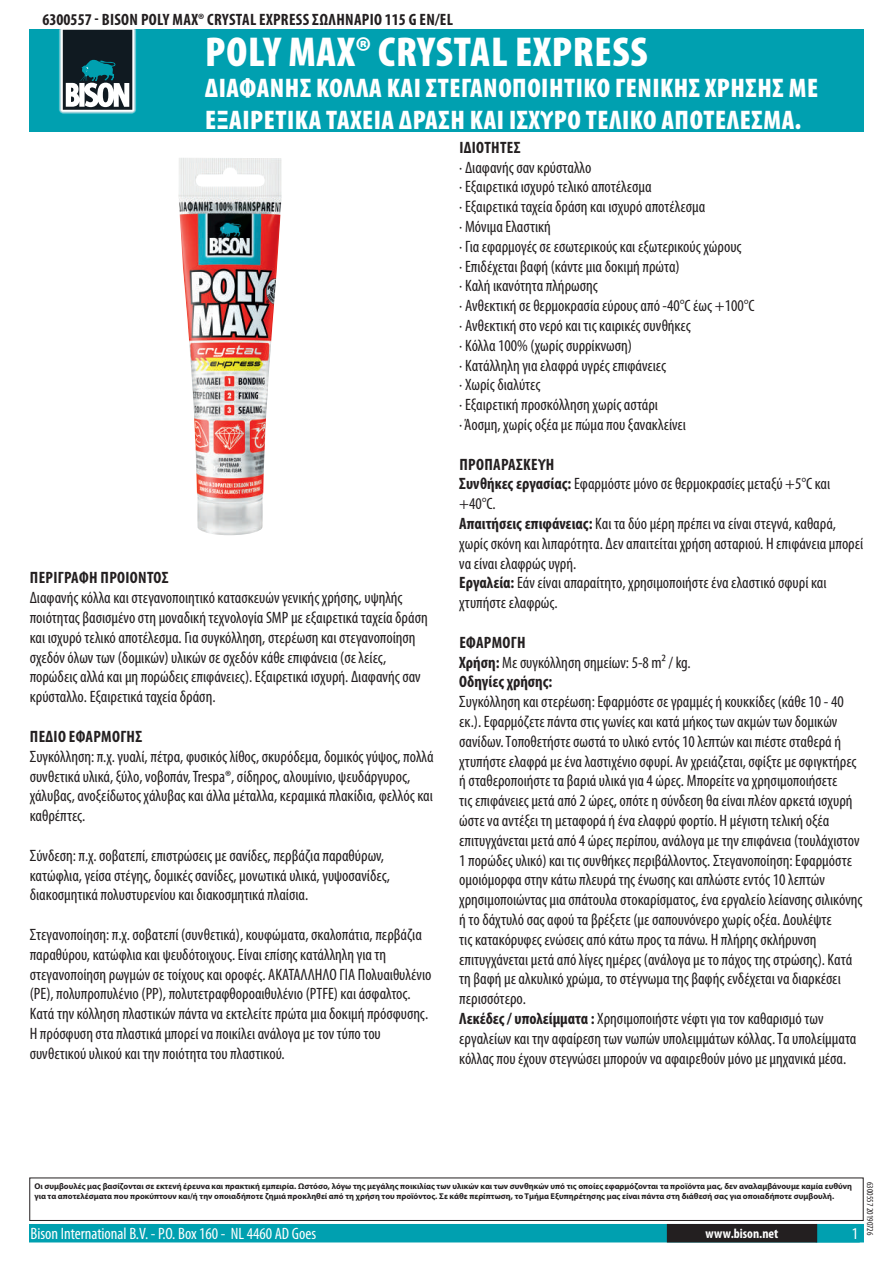
<style>
.page{position:relative;width:893px;height:1263px;background:#fff}
.page>*{position:absolute;margin:0;border:0;box-sizing:border-box;transform-origin:0 0}
.t1{font:900 condensed 42px "Myriad Pro";letter-spacing:.02em;color:#fff}
.t2{font:900 condensed 27px/32.4px "Myriad Pro";letter-spacing:.02em;color:#fff}
.t3{font:condensed 16.5px/19.8px "Myriad Pro";color:#231f20}
.t4{font:700 condensed 16.5px "Myriad Pro";letter-spacing:.02em;color:#231f20}
.t5{font:condensed 16.5px "Myriad Pro";color:#fff}
.t6{font:700 condensed 13.5px "Myriad Pro";letter-spacing:.015em;color:#fff}
.t7{font:condensed 9px "Myriad Pro";color:#231f20}
.t8{font:700 8.4px/10.1px "Myriad Pro";color:#231f20}
.s1{font-weight:700}
</style>
<div class="page">
<div style="left:30px;top:1225px;width:833px;height:17px;background:#00a0b0"></div>
<div style="left:29px;top:1224px;width:835px;height:18px;border:2px solid #00a0b0"></div>
<div style="left:816px;top:1224px;width:44px;height:18px;border:2px solid #00a0b0"></div>
<div style="left:668px;top:1225px;width:148px;height:17px;background:#231f20"></div>
<div style="left:667px;top:1224px;width:150px;height:18px;border:2px solid #231f20"></div>
<div style="left:29px;top:1177px;width:835px;height:44px;border:1px solid #231f20"></div>
<div style="left:30px;top:30px;width:834px;height:102px;background:#00a0b0"></div>
<svg style="left:59px;top:30px;width:78px;height:84px;background:#516970"></svg>
<img style="left:178px;top:158px;width:104px;height:377px">
<p class="t4" style="left:43px;top:9px;width:411px">6300557 - BISON POLY MAX® CRYSTAL EXPRESS ΣΩΛΗΝΆΡΙΟ 115 G EN/EL</p>
<h1 class="t1" style="left:205px;top:25px;width:444px">POLY MAX® CRYSTAL EXPRESS</h1>
<h2 class="t2" style="left:205px;top:71px;width:615px">ΔΙΑΦΑΝΉΣ ΚΌΛΛΑ ΚΑΙ ΣΤΕΓΑΝΟΠΟΙΗΤΙΚΌ ΓΕΝΙΚΉΣ ΧΡΉΣΗΣ ΜΕ<br>ΕΞΑΙΡΕΤΙΚΆ ΤΑΧΕΊΑ ΔΡΆΣΗ ΚΑΙ ΙΣΧΥΡΌ ΤΕΛΙΚΌ ΑΠΟΤΈΛΕΣΜΑ.</h2>
<p class="t4" style="left:30px;top:568px;width:88px">ΠΕΡΙΓΡΑΦH ΠΡΟIOΝ</p>
<p class="t4" style="left:147px;top:568px;width:23px">ΤΟΣ</p>
<p class="t3" style="left:30px;top:588px;width:399px">Διαφανής κόλλα και στεγανοποιητικό κατασκευών γενικής χρήσης, υψηλής ποιότητας βασισμένο στη μοναδική τεχνολογία SMP με εξαιρετικά ταχεία δράση και ισχυρό τελικό αποτέλεσμα. Για συγκόλληση, στερέωση και στεγανοποίηση σχεδόν όλων των (δομικών) υλικών σε σχεδόν κάθε επιφάνεια (σε λείες, πορώδεις αλλά και μη πορώδεις επιφάνειες). Εξαιρετικά ισχυρή. Διαφανής σαν κρύσταλλο. Εξαιρετικά ταχεία δράση.</p>
<p class="t4" style="left:30px;top:726px;width:114px">ΠΕΔIΟ ΕΦΑΡΜΟΓHΣ</p>
<p class="t3" style="left:30px;top:746px;width:405px">Συγκόλληση: π.χ. γυαλί, πέτρα, φυσικός λίθος, σκυρόδεμα, δομικός γύψος, πολλά συνθετικά υλικά, ξύλο, νοβοπάν, Trespa®, σίδηρος, αλουμίνιο, ψευδάργυρος, χάλυβας, ανοξείδωτος χάλυβας και άλλα μέταλλα, κεραμικά πλακίδια, φελλός και καθρέπτες.</p>
<p class="t3" style="left:30px;top:845px;width:362px">Σύνδεση: π.χ. σοβατεπί, επιστρώσεις με σανίδες, περβάζια παραθύρων, κατώφλια, γείσα στέγης, δομικές σανίδες, μονωτικά υλικά, γυψοσανίδες, διακοσμητικά πολυστυρενίου και διακοσμητικά πλαίσια.</p>
<p class="t3" style="left:30px;top:924px;width:403px">Στεγανοποίηση: π.χ. σοβατεπί (συνθετικά), κουφώματα, σκαλοπάτια, περβάζια παραθύρου, κατώφλια και ψευδότοιχους. Είναι επίσης κατάλληλη για τη στεγανοποίηση ρωγμών σε τοίχους και οροφές. ΑΚΑΤΑΛΛΗΛΟ ΓΙΑ Πολυαιθυλένιο (PE), πολυπροπυλένιο (PP), πολυτετραφθοροαιθυλένιο (PTFE) και άσφαλτος.<br>Κατά την κόλληση πλαστικών πάντα να εκτελείτε πρώτα μια δοκιμή πρόσφυσης.<br>Η πρόσφυση στα πλαστικά μπορεί να ποικίλει ανάλογα με τον τύπο του συνθετικού υλικού και την ποιότητα του πλαστικού.</p>
<p class="t4" style="left:459px;top:137px;width:63px">ΙΔIOΤΗΤΕΣ</p>
<p class="t3" style="left:459px;top:157px;width:297px">· Διαφανής σαν κρύσταλλο<br>· Εξαιρετικά ισχυρό τελικό αποτέλεσμα<br>· Εξαιρετικά ταχεία δράση και ισχυρό αποτέλεσμα<br>· Μόνιμα Ελαστική<br>· Για εφαρμογές σε εσωτερικούς και εξωτερικούς χώρους<br>· Επιδέχεται βαφή (κάντε μια δοκιμή πρώτα)<br>· Καλή ικανότητα πλήρωσης<br>· Ανθεκτική σε θερμοκρασία εύρους από -40°C έως +100°C · Ανθεκτική στο νερό και τις καιρικές συνθήκες<br>· Κόλλα 100% (χωρίς συρρίκνωση)<br>· Κατάλληλη για ελαφρά υγρές επιφάνειες<br>· Χωρίς διαλύτες<br>· Εξαιρετική προσκόλληση χωρίς αστάρι<br>· Άοσμη, χωρίς οξέα με πώμα που ξανακλείνει</p>
<p class="t3" style="left:459px;top:454px;width:405px"><span class="s1">ΠΡΟΠΑΡΑΣΚΕΥΉ<br>ΣΥΝΘΉΚΕΣ ΕΡΓΑΣΊΑΣ:</span> Εφαρμόστε μόνο σε θερμοκρασίες μεταξύ +5°C και +40°C.<br><span class="s1">ΑΠΑΙΤΉΣΕΙΣ ΕΠΙΦΆΝΕΙΑΣ:</span> Και τα δύο μέρη πρέπει να είναι στεγνά, καθαρά, χωρίς σκόνη και λιπαρότητα. Δεν απαιτείται χρήση ασταριού. Η επιφάνεια μπορεί να είναι ελαφρώς υγρή.<br><span class="s1">ΕΡΓΑΛΕΊΑ:</span> Εάν είναι απαραίτητο, χρησιμοποιήστε ένα ελαστικό σφυρί και χτυπήστε ελαφρώς.</p>
<p class="t3" style="left:459px;top:632px;width:233px"><span class="s1">ΕΦΑΡΜΟΓΗ<br>ΧΡΉΣΗ:</span> Με συγκόλληση σημείων: 5-8 m² / kg.<br><span class="s1">ΟΔΗΓΊΕΣ ΧΡΉΣΗΣ:</span></p>
<p class="t3" style="left:459px;top:692px;width:405px">Συγκόλληση και στερέωση: Εφαρμόστε σε γραμμές ή κουκκίδες (κάθε 10 - 40 εκ.). Εφαρμόζετε πάντα στις γωνίες και κατά μήκος των ακμών των δομικών σανίδων. Τοποθετήστε σωστά το υλικό εντός 10 λεπτών και πιέστε σταθερά ή χτυπήστε ελαφρά με ένα λαστιχένιο σφυρί. Αν χρειάζεται, σφίξτε με σφιγκτήρες ή σταθεροποιήστε τα βαριά υλικά για 4 ώρες. Μπορείτε να χρησιμοποιήσετε<br>τις επιφάνειες μετά από 2 ώρες, οπότε η σύνδεση θα είναι πλέον αρκετά ισχυρή ώστε να αντέξει τη μεταφορά ή ένα ελαφρύ φορτίο. Η μέγιστη τελική οξέα επιτυγχάνεται μετά από 4 ώρες περίπου, ανάλογα με την επιφάνεια (τουλάχιστον 1 πορώδες υλικό) και τις συνθήκες περιβάλλοντος. Στεγανοποίηση: Εφαρμόστε ομοιόμορφα στην κάτω πλευρά της ένωσης και απλώστε εντός 10 λεπτών χρησιμοποιώντας μια σπάτουλα στοκαρίσματος, ένα εργαλείο λείανσης σιλικόνης ή το δάχτυλό σας αφού τα βρέξετε (με σαπουνόνερο χωρίς οξέα. Δουλέψτε<br>τις κατακόρυφες ενώσεις από κάτω προς τα πάνω. Η πλήρης σκλήρυνση επιτυγχάνεται μετά από λίγες ημέρες (ανάλογα με το πάχος της στρώσης). Κατά τη βαφή με αλκυλικό χρώμα, το στέγνωμα της βαφής ενδέχεται να διαρκέσει περισσότερο.<br><span class="s1">ΛΕΚΈΔΕΣ / ΥΠΟΛΕΊΜΜΑΤΑ :</span> Χρησιμοποιήστε νέφτι για τον καθαρισμό των εργαλείων και την αφαίρεση των νωπών υπολειμμάτων κόλλας. Τα υπολείμματα κόλλας που έχουν στεγνώσει μπορούν να αφαιρεθούν μόνο με μηχανικά μέσα.</p>
<p class="t8" style="left:34px;top:1181px;width:819px">Οι συμβουλές μας βασίζονται σε εκτενή έρευνα και πρακτική εμπειρία. Ωστόσο, λόγω της μεγάλης ποικιλίας των υλικών και των συνθηκών υπό τις οποίες εφαρμόζονται τα προϊόντα μας, δεν αναλαμβάνουμε καμία ευθύνη για τα αποτελέσματα που προκύπτουν και/ή την οποιαδήποτε ζημιά προκληθεί από τη χρήση του προϊόντος. Σε κάθε περίπτωση, το Τμήμα Εξυπηρέτησης μας είναι πάντα στη διάθεσή σας για οποιαδήποτε συμβουλή.</p>
<p class="t5" style="left:31px;top:1224px;width:287px">Bison International B.V. - P.O. Box 160 - NL 4460 AD Goes</p>
<p class="t6" style="left:706px;top:1225px;width:74px">WWW.BISON.NET</p>
<p class="t5" style="left:852px;top:1224px;width:8px">1</p>
<p class="t7" style="left:875px;top:1182px;width:55px;rotate:90deg">6300557 20190726</p>
</div>
